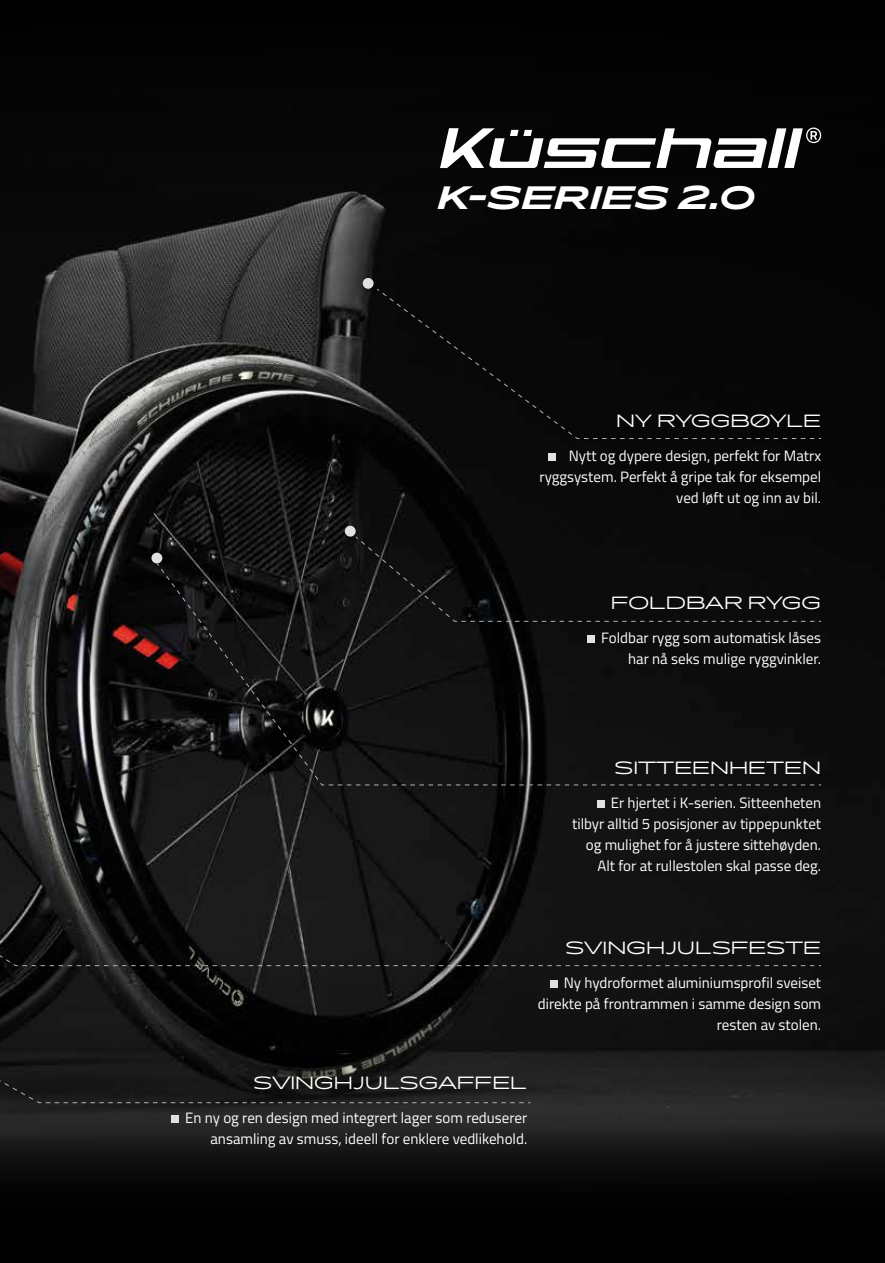
<style>
.page{position:relative;width:885px;height:1263px;background:#fff}
.page>*{position:absolute;margin:0;border:0;box-sizing:border-box;transform-origin:0 0}
.t1{font:italic 700 31.5px "Pano";letter-spacing:.01em;color:#fff}
.t2{font:300 17.25px "Pano";color:#fff}
.t3{font:15px/21px "Titillium Web";color:#fff;text-align:right}
</style>
<div class="page">
<img style="left:0;top:3px;width:884px;height:1250px">
<div style="left:376px;top:288px;width:446px;height:151px;background:#080808"></div>
<div style="left:362px;top:278px;width:11px;height:11px;background:#e1e1e1;border-radius:50%"></div>
<svg style="left:156px;top:562px;width:666px;height:224px"></svg>
<div style="left:151px;top:553px;width:11px;height:10px;background:#e1e1e1;border-radius:50%"></div>
<svg style="left:354px;top:536px;width:468px;height:86px"></svg>
<div style="left:345px;top:526px;width:10px;height:11px;background:#e1e1e1;border-radius:50%"></div>
<svg style="left:0;top:1043px;width:531px;height:60px"></svg>
<svg style="left:0;top:883px;width:822px;height:83px"></svg>
<svg style="left:440px;top:128px;width:381px;height:40px"></svg>
<div style="left:550px;top:981px;width:7px;height:7px;background:#e1e1e1"></div>
<div style="left:587px;top:636px;width:7px;height:7px;background:#e1e1e1"></div>
<div style="left:597px;top:800px;width:7px;height:8px;background:#e1e1e1"></div>
<div style="left:548px;top:453px;width:7px;height:7px;background:#e1e1e1"></div>
<div style="left:171px;top:1116px;width:7px;height:7px;background:#e1e1e1"></div>
<h1 class="t1" style="left:437px;top:177px;width:319px">K-SERIES 2.0</h1>
<p class="t2" style="left:616px;top:409px;width:206px">NY RYGGBØYLE</p>
<p class="t3" style="left:539px;top:444px;width:283px">Nytt og dypere design, perfekt for Matrx ryggsystem. Perfekt å gripe tak for eksempel ved løft ut og inn av bil.</p>
<p class="t2" style="left:610px;top:591px;width:212px">FOLDBAR RYGG</p>
<p class="t3" style="left:601px;top:626px;width:221px">Foldbar rygg som automatisk låses har nå seks mulige ryggvinkler.</p>
<p class="t2" style="left:614px;top:756px;width:208px">SITTEENHETEN</p>
<p class="t3" style="left:572px;top:791px;width:250px">Er hjertet i K-serien. Sitteenheten<br>tilbyr alltid 5 posisjoner av tippepunktet og mulighet for å justere sittehøyden.<br>Alt for at rullestolen skal passe deg.</p>
<p class="t2" style="left:565px;top:936px;width:257px">SVINGHJULSFESTE</p>
<p class="t3" style="left:538px;top:971px;width:285px">Ny hydroformet aluminiumsprofil sveiset direkte på frontrammen i samme design som resten av stolen.</p>
<p class="t2" style="left:253px;top:1071px;width:275px">SVINGHJULSGAFFEL</p>
<p class="t3" style="left:185px;top:1106px;width:343px">En ny og ren design med integrert lager som reduserer ansamling av smuss, ideell for enklere vedlikehold.</p>
</div>
